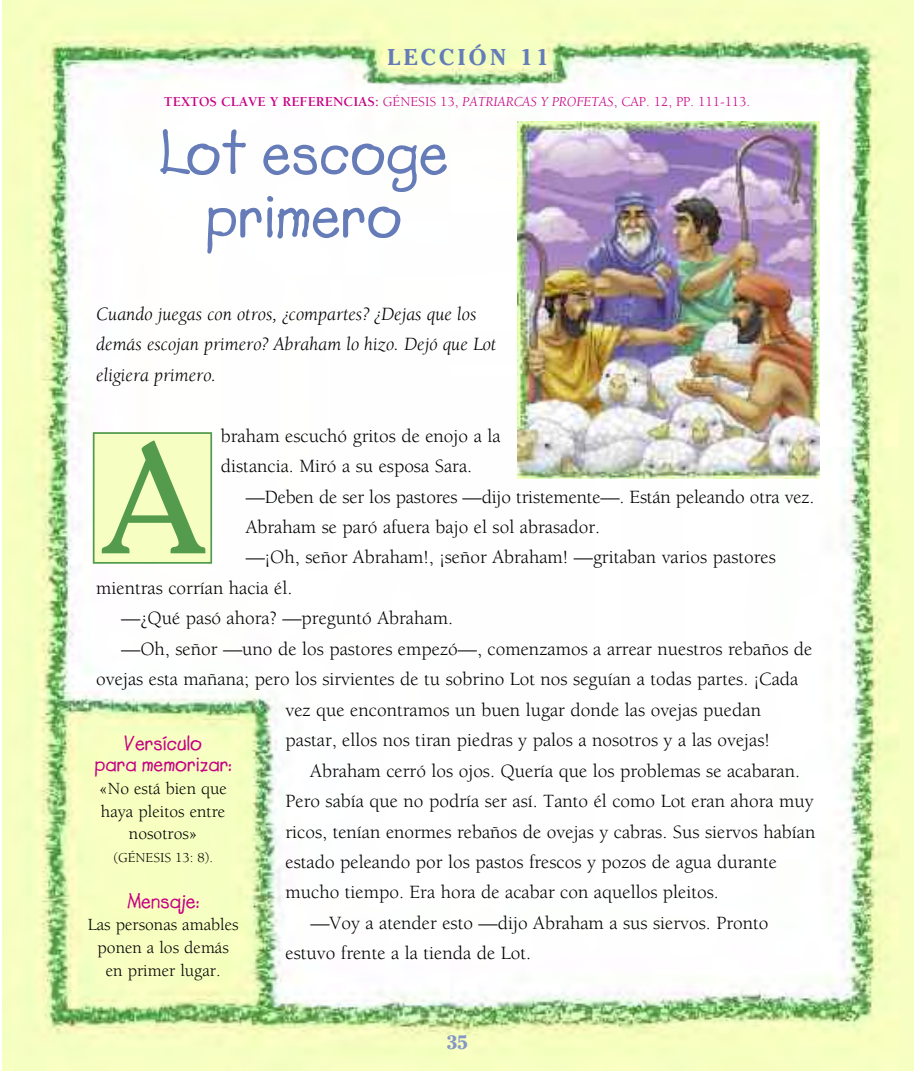
<style>
.page{position:relative;width:914px;height:1071px;background:#fff}
.page>*{position:absolute;margin:0;border:0;box-sizing:border-box;transform-origin:0 0}
.t1{font:155.4px "Cheltenham";color:#549b4d}
.t2{font:700 63px/63px "Lemonade";color:#657cb8;text-align:center}
.t3{font:700 22.75px "Cheltenham";letter-spacing:.15em;color:#657cb8}
.t4{font:700 21px/21px "Lemonade";color:#c60083;text-align:center}
.t5{font:19.25px/30.4px "Berkeley";color:#000}
.t6{font:italic 19.25px/30.4px "Berkeley";color:#000}
.t7{font:700 19.25px "Cheltenham";color:#8496c6}
.t8{font:17.5px/22.8px "Berkeley";color:#000;text-align:center}
.t9{font:14px "Berkeley";color:#c60083}
.t10{font:14px "Berkeley";color:#000}
.s1{font-weight:700}
.s2{font-style:italic}
</style>
<div class="page">
<img style="left:3px;top:0;width:911px;height:1071px">
<img style="left:517px;top:122px;width:302px;height:356px">
<div style="left:94px;top:434px;width:116px;height:128px;background:#f6ffc1"></div>
<div style="left:93px;top:432px;width:119px;height:132px;border:2px solid #549b4d"></div>
<p class="t3" style="left:387px;top:44px;width:163px">LECCIÓN 11</p>
<p class="t9" style="left:164px;top:94px;width:587px"><span class="s1">TEXTOS CLAVE Y REFERENCIAS:</span> GÉNESIS 13, <span class="s2">PATRIARCAS Y PROFETAS</span>, CAP. 12, PP. 111-113.</p>
<h2 class="t2" style="left:159px;top:122px;width:291px">Lot escoge primero</h2>
<p class="t6" style="left:96px;top:299px;width:401px">Cuando juegas con otros, ¿compartes? ¿Dejas que los demás escojan primero? Abraham lo hizo. Dejó que Lot eligiera primero.</p>
<p class="t5" style="left:221px;top:421px;width:281px">braham escuchó gritos de enojo a la distancia. Miró a su esposa Sara.</p>
<p class="t5" style="left:246px;top:482px;width:570px">—Deben de ser los pastores —dijo tristemente—. Están peleando otra vez.</p>
<p class="t5" style="left:246px;top:512px;width:356px">Abraham se paró afuera bajo el sol abrasador.</p>
<p class="t5" style="left:246px;top:543px;width:531px">—¡Oh, señor Abraham!, ¡señor Abraham! —gritaban varios pastores</p>
<p class="t5" style="left:96px;top:573px;width:198px">mientras corrían hacia él.</p>
<p class="t5" style="left:121px;top:604px;width:333px">—¿Qué pasó ahora? —preguntó Abraham.</p>
<p class="t5" style="left:121px;top:634px;width:693px">—Oh, señor —uno de los pastores empezó—, comenzamos a arrear nuestros rebaños de</p>
<p class="t5" style="left:96px;top:664px;width:703px">ovejas esta mañana; pero los sirvientes de tu sobrino Lot nos seguían a todas partes. ¡Cada</p>
<p class="t5" style="left:285px;top:695px;width:477px">vez que encontramos un buen lugar donde las ovejas puedan</p>
<p class="t5" style="left:285px;top:725px;width:486px">pastar, ellos nos tiran piedras y palos a nosotros y a las ovejas!</p>
<p class="t5" style="left:310px;top:756px;width:491px">Abraham cerró los ojos. Quería que los problemas se acabaran.</p>
<p class="t5" style="left:285px;top:786px;width:529px">Pero sabía que no podría ser así. Tanto él como Lot eran ahora muy</p>
<p class="t5" style="left:285px;top:817px;width:531px">ricos, tenían enormes rebaños de ovejas y cabras. Sus siervos habían</p>
<p class="t5" style="left:285px;top:847px;width:493px">estado peleando por los pastos frescos y pozos de agua durante</p>
<p class="t5" style="left:285px;top:878px;width:435px">mucho tiempo. Era hora de acabar con aquellos pleitos.</p>
<p class="t5" style="left:310px;top:908px;width:459px">—Voy a atender esto —dijo Abraham a sus siervos. Pronto</p>
<p class="t5" style="left:285px;top:939px;width:247px">estuvo frente a la tienda de Lot.</p>
<h1 class="t1" style="left:102px;top:409px;width:104px">A</h1>
<p class="t4" style="left:94px;top:733px;width:139px">Versículo<br>para memorizar:</p>
<p class="t8" style="left:99px;top:777px;width:129px">«No está bien que haya pleitos entre nosotros»</p>
<p class="t10" style="left:113px;top:850px;width:101px">(GÉNESIS 13: 8).</p>
<p class="t4" style="left:127px;top:891px;width:74px">Mensaje:</p>
<p class="t8" style="left:88px;top:914px;width:152px">Las personas amables ponen a los demás en primer lugar.</p>
<p class="t7" style="left:446px;top:1031px;width:23px">35</p>
</div>
